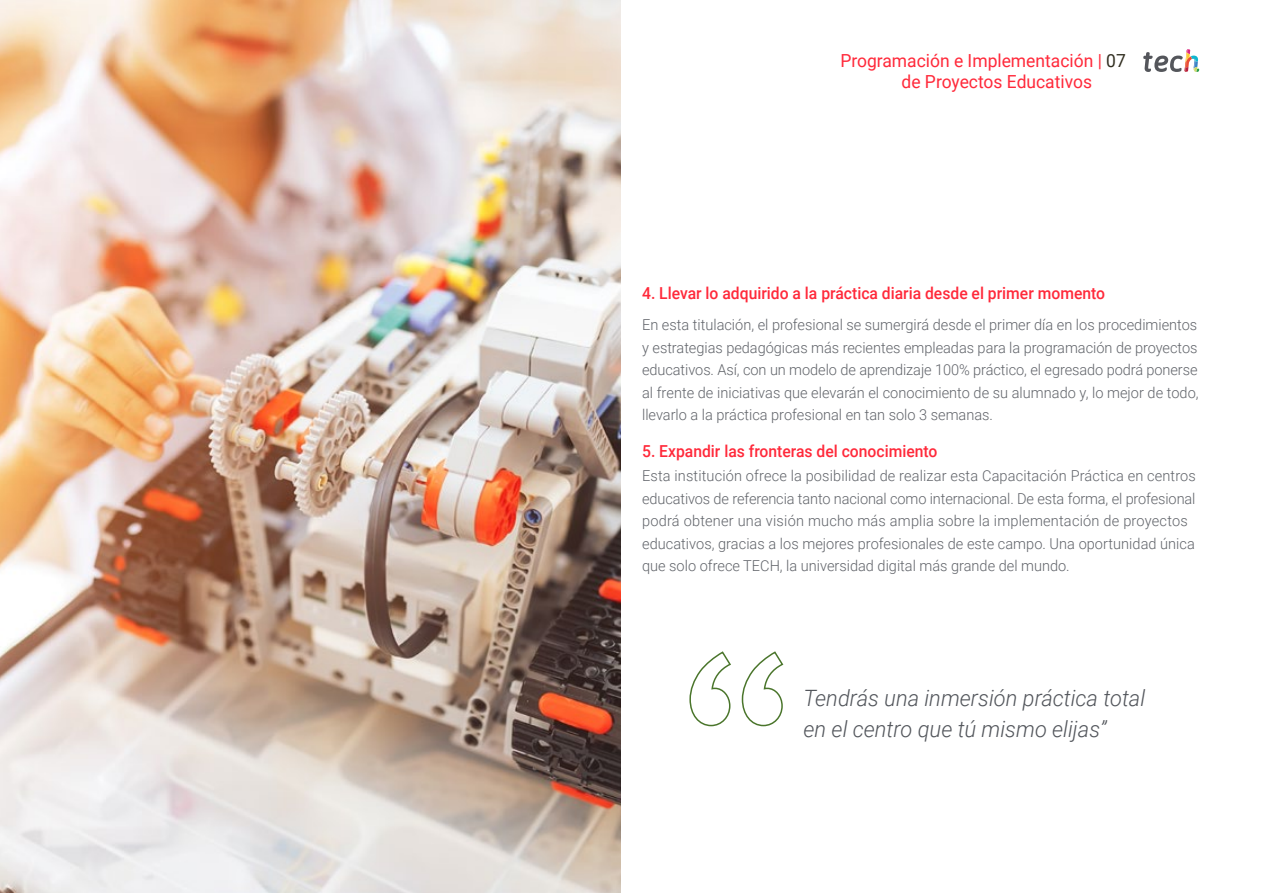
<style>
.page{position:relative;width:1263px;height:893px;background:#fff}
.page>*{position:absolute;margin:0;border:0;box-sizing:border-box;transform-origin:0 0}
.t1{font:italic 300 22.5px/31.5px "Roboto";color:#52555b}
.t2{font:18px/21.5px "Roboto";color:#ff293a}
.t3{font:500 16.5px "Roboto";color:#ff293a;scale:.95 1}
.t4{font:300 15px/22.5px "Roboto";letter-spacing:.005em;color:#61646a;text-align:justify}
.s1{color:#312e20}
</style>
<div class="page">
<img style="left:0;top:0;width:621px;height:893px">
<svg style="left:689px;top:651px;width:95px;height:76px"></svg>
<svg style="left:1143px;top:49px;width:56px;height:23px"></svg>
<p class="t2" style="left:901px;top:49px;width:226px;text-indent:-61px">Programación e Implementación | <span class="s1">07 </span>de Proyectos Educativos</p>
<p class="t3" style="left:642px;top:282px;width:489px">4. Llevar lo adquirido a la práctica diaria desde el primer momento</p>
<p class="t4" style="left:642px;top:313px;width:558px">En esta titulación, el profesional se sumergirá desde el primer día en los procedimientos y estrategias pedagógicas más recientes empleadas para la programación de proyectos educativos. Así, con un modelo de aprendizaje 100% práctico, el egresado podrá ponerse al frente de iniciativas que elevarán el conocimiento de su alumnado y, lo mejor de todo, llevarlo a la práctica profesional en tan solo 3 semanas.</p>
<p class="t3" style="left:642px;top:439px;width:312px">5. Expandir las fronteras del conocimiento</p>
<p class="t4" style="left:642px;top:464px;width:555px;text-align:left">Esta institución ofrece la posibilidad de realizar esta Capacitación Práctica en centros educativos de referencia tanto nacional como internacional. De esta forma, el profesional podrá obtener una visión mucho más amplia sobre la implementación de proyectos educativos, gracias a los mejores profesionales de este campo. Una oportunidad única que solo ofrece TECH, la universidad digital más grande del mundo.</p>
<h1 class="t1" style="left:803px;top:681px;width:343px">Tendrás una inmersión práctica total en el centro que tú mismo elijas”</h1>
</div>
